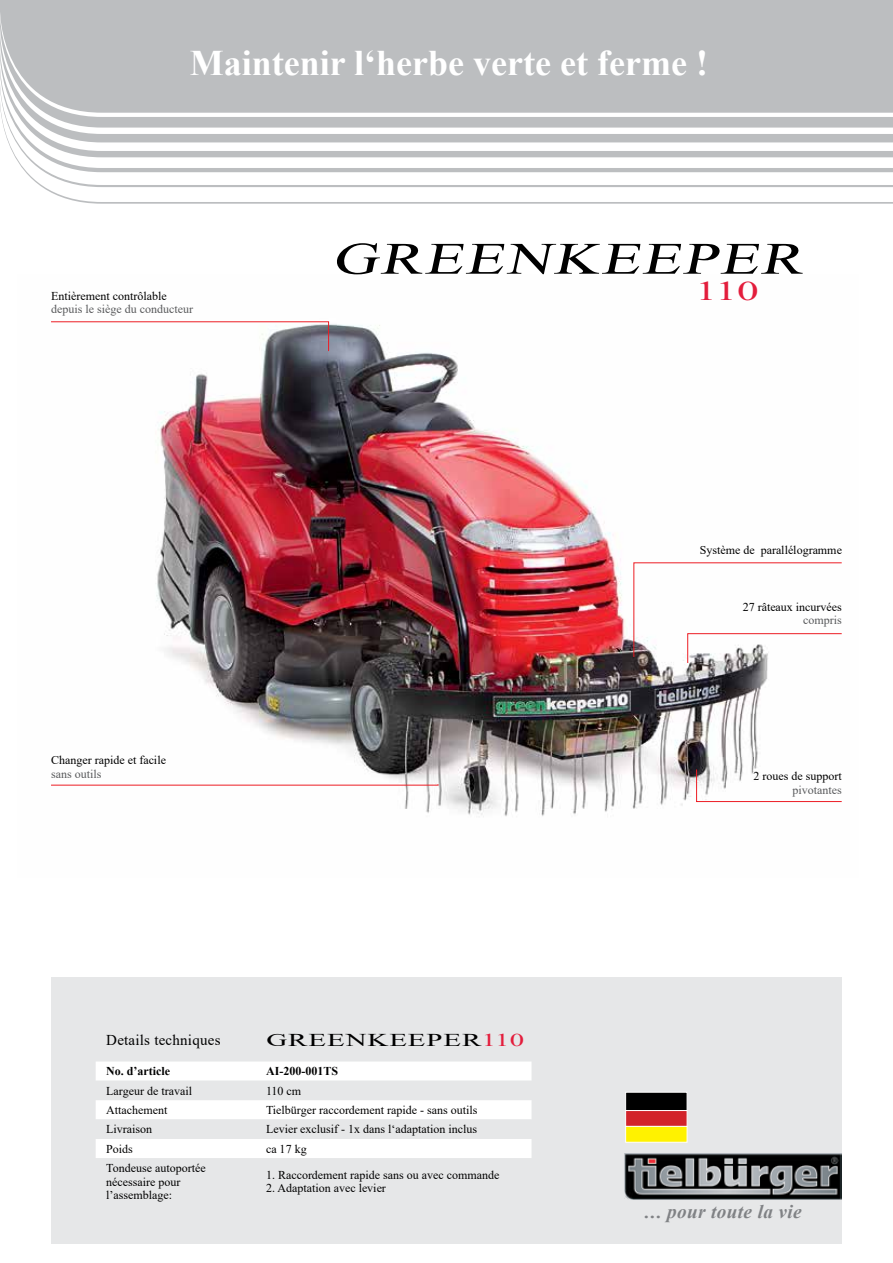
<style>
.page{position:relative;width:893px;height:1263px;background:#fff}
.page>*{position:absolute;margin:0;border:0;box-sizing:border-box;transform-origin:0 0}
.t1{font:italic 45px "Times New Roman";color:#000;scale:1.4 1}
.t2{font:700 36px "Times New Roman";color:#fff}
.t3{font:27px "Times New Roman";color:#e31d3c;scale:1.6 1}
.t4{font:italic 700 19.2px "Times New Roman";letter-spacing:.02em;color:#808285}
.t5{font:18px "Times New Roman";letter-spacing:.035em;color:#000;scale:1.6 1}
.t6{font:15px "Times New Roman";letter-spacing:.015em;color:#000}
.t7{font:12px/13.5px "Times New Roman";color:#000}
.t8{font:12px "Times New Roman";color:#58595b}
.t9{font:700 12px "Times New Roman";color:#000}
.s1{color:#e31d3c}
</style>
<div class="page">
<svg style="left:25px;top:172px;width:868px;height:13px"></svg>
<hr style="left:22px;top:168px;width:871px;height:4px;background:#bcbec0">
<svg style="left:15px;top:157px;width:878px;height:11px"></svg>
<div style="left:12px;top:151px;width:881px;height:6px;background:#bcbec0"></div>
<svg style="left:8px;top:142px;width:885px;height:9px"></svg>
<div style="left:5px;top:134px;width:888px;height:8px;background:#bcbec0"></div>
<svg style="left:1px;top:117px;width:892px;height:11px;background:#c1c3c5"></svg>
<div style="left:0;top:0;width:893px;height:113px;background:#bcbec0"></div>
<div style="left:51px;top:977px;width:791px;height:267px;background:#e6e7e8"></div>
<img style="left:156px;top:321px;width:685px;height:496px">
<svg style="left:96px;top:1061px;width:435px;height:20px;background:#fdfdfd"></svg>
<svg style="left:96px;top:1100px;width:435px;height:58px;fill:#fff"></svg>
<svg style="left:51px;top:321px;width:278px;height:31px"></svg>
<img style="left:624px;top:1153px;width:218px;height:46px">
<div style="left:625px;top:1092px;width:62px;height:19px;background:#000"></div>
<div style="left:625px;top:1110px;width:62px;height:17px;background:#d2232a;border:1px solid #fff"></div>
<div style="left:625px;top:1126px;width:62px;height:16px;background:#fff200;border:1px solid #fff"></div>
<svg style="left:51px;top:784px;width:388px;height:2px"></svg>
<svg style="left:633px;top:562px;width:209px;height:101px"></svg>
<svg style="left:696px;top:769px;width:146px;height:33px"></svg>
<h2 class="t2" style="left:190px;top:37px;width:520px">Maintenir l‘herbe verte et ferme !</h2>
<p class="t7" style="left:51px;top:288px;width:117px">Entièrement contrôlable</p>
<p class="t8" style="left:51px;top:300px;width:144px">depuis le siège du conducteur</p>
<p class="t7" style="left:51px;top:753px;width:116px">Changer rapide et facile</p>
<p class="t8" style="left:51px;top:765px;width:52px">sans outils</p>
<h1 class="t1" style="left:332px;top:227px;width:346px">GREENKEEPER</h1>
<h3 class="t3" style="left:695px;top:272px;width:41px">110</h3>
<p class="t7" style="left:700px;top:543px;width:144px">Système de parallélogramme</p>
<p class="t7" style="left:743px;top:600px;width:101px">27 râteaux incurvées</p>
<p class="t8" style="left:803px;top:612px;width:40px">compris</p>
<p class="t7" style="left:753px;top:769px;width:90px">2 roues de support</p>
<p class="t8" style="left:792px;top:781px;width:51px">pivotantes</p>
<p class="t6" style="left:106px;top:1029px;width:116px">Details techniques</p>
<h3 class="t5" style="left:266px;top:1027px;width:162px">Greenkeeper<span class="s1">110</span></h3>
<p class="t9" style="left:106px;top:1062px;width:65px">No. d’article</p>
<p class="t9" style="left:266px;top:1062px;width:73px">AI-200-001TS</p>
<p class="t7" style="left:106px;top:1083px;width:87px">Largeur de travail</p>
<p class="t7" style="left:266px;top:1083px;width:37px">110 cm</p>
<p class="t7" style="left:106px;top:1103px;width:63px">Attachement</p>
<p class="t7" style="left:266px;top:1103px;width:213px">Tielbürger raccordement rapide - sans outils</p>
<p class="t7" style="left:106px;top:1122px;width:47px">Livraison</p>
<p class="t7" style="left:266px;top:1122px;width:213px">Levier exclusif - 1x dans l‘adaptation inclus</p>
<p class="t7" style="left:106px;top:1141px;width:28px">Poids</p>
<p class="t7" style="left:266px;top:1141px;width:42px">ca 17 kg</p>
<p class="t7" style="left:106px;top:1161px;width:101px">Tondeuse autoportée nécessaire pour l’assemblage:</p>
<p class="t7" style="left:266px;top:1168px;width:235px">1. Raccordement rapide sans ou avec commande</p>
<p class="t7" style="left:266px;top:1181px;width:122px">2. Adaptation avec levier</p>
<h3 class="t4" style="left:645px;top:1198px;width:158px">... pour toute la vie</h3>
</div>
